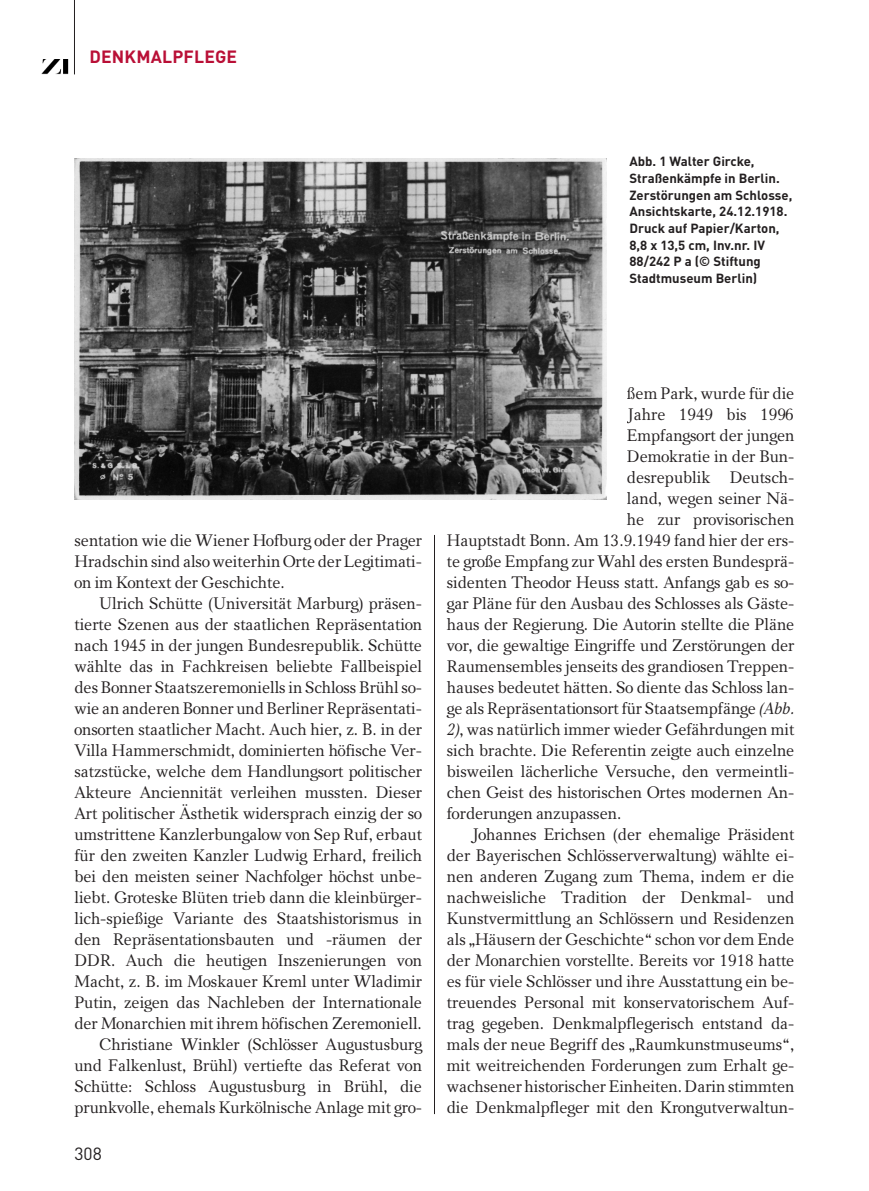
<style>
.page{position:relative;width:869px;height:1191px;background:#fff}
.page>*{position:absolute;margin:0;border:0;box-sizing:border-box;transform-origin:0 0}
.t1{font:700 17.5px "DINOT";letter-spacing:.01em;color:#b90f36}
.t2{font:17.5px "DINOT";color:#231f20}
.t3{font:16.62px/21px "Carniola";letter-spacing:-.005em;color:#231f20;text-align:justify}
.t4{font:700 13.12px/16.6px "DINOT";color:#231f20}
.s1{font-style:italic}
</style>
<div class="page">
<hr style="left:434px;top:535px;width:1px;height:579px;background:#231f20">
<img style="left:74px;top:159px;width:532px;height:340px">
<hr style="left:74px;top:0;width:1px;height:74px;background:#231f20">
<img style="left:41px;top:60px;width:28px;height:15px">
<p class="t1" style="left:89px;top:51px;width:149px">DENKMALPFLEGE</p>
<p class="t4" style="left:629px;top:155px;width:164px">Abb. 1 Walter Gircke,<br>Straßenkämpfe in Berlin.<br>Zerstörungen am Schlosse,<br>Ansichtskarte, 24.12.1918.<br>Druck auf Papier/Karton,<br>8,8 x 13,5 cm, Inv.nr. IV<br>88/242 P a (© Stiftung<br>Stadtmuseum Berlin)</p>
<p class="t3" style="left:74px;top:530px;width:349px">sentation wie die Wiener Hofburg oder der Prager Hradschin sind also weiterhin Orte der Legitimati&shy;on im Kontext der Geschichte.</p>
<p class="t3" style="left:74px;top:593px;width:349px;text-align:right">Ulrich Schütte (Universität Marburg) präsen&shy;tierte Szenen aus der staatlichen Repräsentation nach 1945 in der jungen Bundesrepublik. Schütte wählte das in Fachkreisen beliebte Fallbeispiel des Bonner Staatszeremoniells in Schloss Brühl so&shy;wie an anderen Bonner und Berliner Repräsentati&shy;onsorten staatlicher Macht. Auch hier, z. B. in der Villa Hammerschmidt, dominierten höfische Ver&shy;satzstücke, welche dem Handlungsort politischer Akteure Anciennität verleihen mussten. Dieser Art politischer Ästhetik widersprach einzig der so umstrittene Kanzlerbungalow von Sep Ruf, erbaut für den zweiten Kanzler Ludwig Erhard, freilich bei den meisten seiner Nachfolger höchst unbe&shy;liebt. Groteske Blüten trieb dann die kleinbürger&shy;lich-spießige Variante des Staatshistorismus in den Repräsentationsbauten und -räumen der DDR. Auch die heutigen Inszenierungen von Macht, z. B. im Moskauer Kreml unter Wladimir Putin, zeigen das Nachleben der Internationale der Monarchien mit ihrem höfischen Zeremoniell.<br>Christiane Winkler (Schlösser Augustusburg und Falkenlust, Brühl) vertiefte das Referat von Schütte: Schloss Augustusburg in Brühl, die prunkvolle, ehemals Kurkölnische Anlage mit gro-</p>
<p class="t2" style="left:74px;top:1147px;width:29px">308</p>
<p class="t3" style="left:626px;top:383px;width:169px">ßem Park, wurde für die</p>
<p class="t3" style="left:626px;top:404px;width:169px">Jahre 1949 bis 1996</p>
<p class="t3" style="left:626px;top:425px;width:169px">Empfangsort der jungen</p>
<p class="t3" style="left:626px;top:446px;width:169px">Demokratie in der Bun-</p>
<p class="t3" style="left:626px;top:467px;width:169px">desrepublik Deutsch-</p>
<p class="t3" style="left:626px;top:488px;width:169px">land, wegen seiner Nä-</p>
<p class="t3" style="left:626px;top:509px;width:169px">he zur provisorischen</p>
<p class="t3" style="left:446px;top:530px;width:349px">Hauptstadt Bonn. Am 13.9.1949 fand hier der ers-</p>
<p class="t3" style="left:446px;top:551px;width:349px">te große Empfang zur Wahl des ersten Bundesprä-</p>
<p class="t3" style="left:446px;top:572px;width:349px">sidenten Theodor Heuss statt. Anfangs gab es so-</p>
<p class="t3" style="left:446px;top:593px;width:349px">gar Pläne für den Ausbau des Schlosses als Gäste-</p>
<p class="t3" style="left:446px;top:614px;width:349px">haus der Regierung. Die Autorin stellte die Pläne</p>
<p class="t3" style="left:446px;top:635px;width:349px">vor, die gewaltige Eingriffe und Zerstörungen der</p>
<p class="t3" style="left:446px;top:656px;width:349px">Raumensembles jenseits des grandiosen Treppen-</p>
<p class="t3" style="left:446px;top:677px;width:349px">hauses bedeutet hätten. So diente das Schloss lan-</p>
<p class="t3" style="left:446px;top:698px;width:349px">ge als Repräsentationsort für Staatsempfänge <span class="s1">(Abb.</span></p>
<p class="t3" style="left:446px;top:719px;width:349px"><span class="s1">2)</span>, was natürlich immer wieder Gefährdungen mit</p>
<p class="t3" style="left:446px;top:740px;width:349px">sich brachte. Die Referentin zeigte auch einzelne</p>
<p class="t3" style="left:446px;top:761px;width:349px">bisweilen lächerliche Versuche, den vermeintli-</p>
<p class="t3" style="left:446px;top:782px;width:349px">chen Geist des historischen Ortes modernen An-</p>
<p class="t3" style="left:446px;top:803px;width:176px">forderungen anzupassen.</p>
<p class="t3" style="left:471px;top:824px;width:324px">Johannes Erichsen (der ehemalige Präsident</p>
<p class="t3" style="left:446px;top:845px;width:349px">der Bayerischen Schlösserverwaltung) wählte ei-</p>
<p class="t3" style="left:446px;top:866px;width:349px">nen anderen Zugang zum Thema, indem er die</p>
<p class="t3" style="left:446px;top:887px;width:349px">nachweisliche Tradition der Denkmal- und</p>
<p class="t3" style="left:446px;top:908px;width:349px">Kunstvermittlung an Schlössern und Residenzen</p>
<p class="t3" style="left:446px;top:929px;width:349px">als „Häusern der Geschichte“ schon vor dem Ende</p>
<p class="t3" style="left:446px;top:950px;width:349px">der Monarchien vorstellte. Bereits vor 1918 hatte</p>
<p class="t3" style="left:446px;top:971px;width:349px">es für viele Schlösser und ihre Ausstattung ein be-</p>
<p class="t3" style="left:446px;top:992px;width:349px">treuendes Personal mit konservatorischem Auf-</p>
<p class="t3" style="left:446px;top:1013px;width:349px">trag gegeben. Denkmalpflegerisch entstand da-</p>
<p class="t3" style="left:446px;top:1034px;width:349px">mals der neue Begriff des „Raumkunstmuseums“,</p>
<p class="t3" style="left:446px;top:1055px;width:349px">mit weitreichenden Forderungen zum Erhalt ge-</p>
<p class="t3" style="left:446px;top:1076px;width:349px">wachsener historischer Einheiten. Darin stimmten</p>
<p class="t3" style="left:446px;top:1097px;width:349px">die Denkmalpfleger mit den Krongutverwaltun-</p>
</div>
